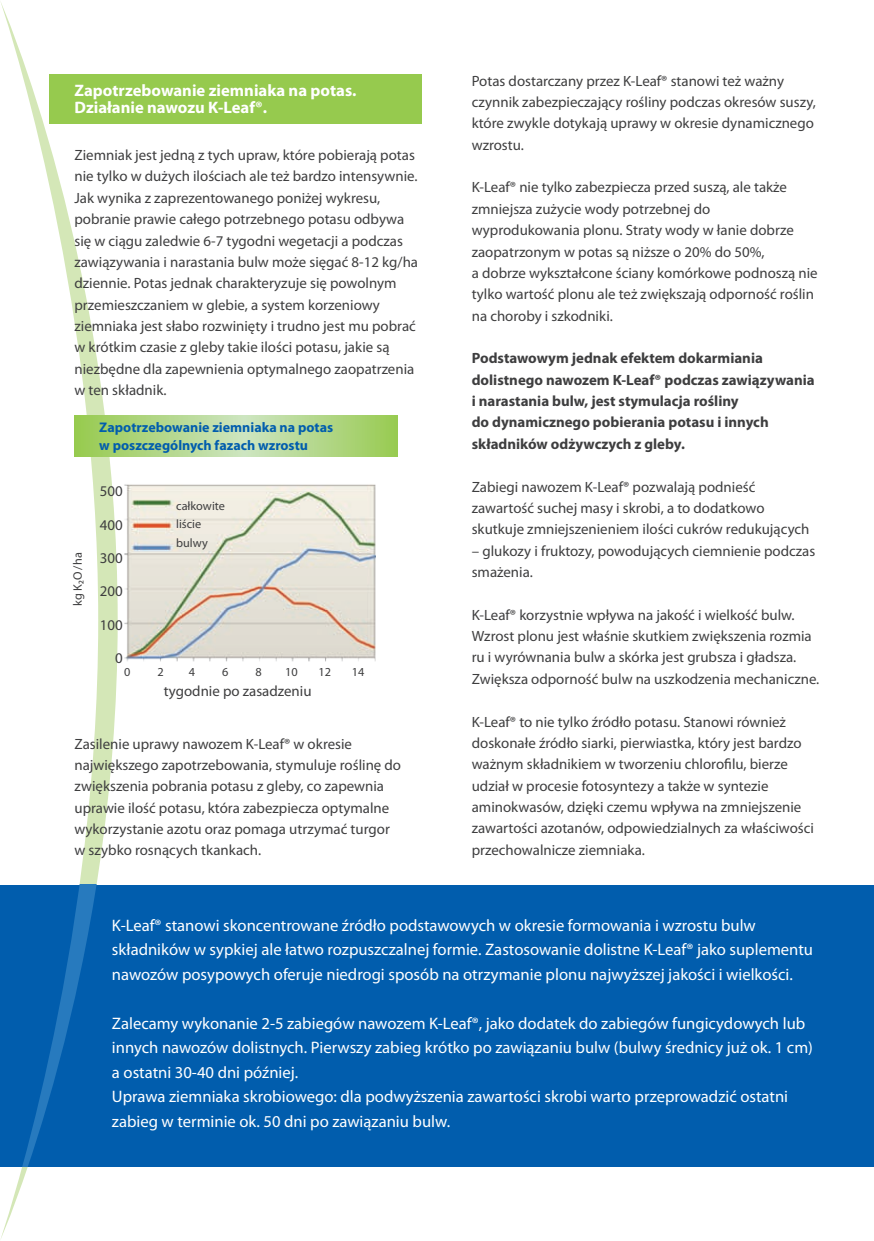
<style>
.page{position:relative;width:874px;height:1241px;background:#fff}
.page>*{position:absolute;margin:0;border:0;box-sizing:border-box;transform-origin:0 0}
.tekst_spec_wiekszy_b{font:16.62px/24.5px "Myriad Pro";color:#fff}
.naglowek_tresc{font:700 16.62px/17.5px "Myriad Pro";color:#fff}
.tekst_podstawowy_wie{font:14.88px/21.3px "Myriad Pro";color:#3e3e3f}
.tekst_podstawowy_wie-2{font:700 14.88px/21.3px "Myriad Pro";color:#3e3e3f}
.tekst_podstawowy{font:14.88px "Myriad Pro";color:#3e3e3f}
.tekst_podstawowy-2{font:700 14px/18px "Myriad Pro";color:#015dad}
.tekst_podstawowy-3{font:12.25px "Myriad Pro";color:#3e3e3f}
.na_wykresach{font:12.25px "Myriad Pro";color:#3e3e3f}
</style>
<div class="page">
<svg style="left:0;top:1px;width:118px;height:1239px"></svg>
<div style="left:0;top:884px;width:873px;height:282px;background:#015dad"></div>
<svg style="left:0;top:884px;width:118px;height:282px"></svg>
<img style="left:104px;top:484px;width:272px;height:194px">
<div style="left:50px;top:74px;width:372px;height:50px;background:#96ca4e"></div>
<svg style="left:74px;top:416px;width:323px;height:40px;background:#b2d788"></svg>
<p class="naglowek_tresc" style="left:74px;top:81px;width:283px">Zapotrzebowanie ziemniaka na potas.<br>Działanie nawozu K-Leaf®.</p>
<p class="tekst_podstawowy_wie" style="left:74px;top:144px;width:345px">Ziemniak jest jedną z tych upraw, które pobierają potas nie tylko w dużych ilościach ale też bardzo intensywnie.<br>Jak wynika z zaprezentowanego poniżej wykresu, pobranie prawie całego potrzebnego potasu odbywa się w ciągu zaledwie 6-7 tygodni wegetacji a podczas zawiązywania i narastania bulw może sięgać 8-12 kg/ha dziennie. Potas jednak charakteryzuje się powolnym przemieszczaniem w glebie, a system korzeniowy ziemniaka jest słabo rozwinięty i trudno jest mu pobrać w krótkim czasie z gleby takie ilości potasu, jakie są niezbędne dla zapewnienia optymalnego zaopatrzenia w ten składnik.</p>
<p class="tekst_podstawowy-3" style="left:70px;top:606px;width:56px;rotate:-90deg">kg K₂O/ha</p>
<p class="tekst_podstawowy-2" style="left:99px;top:418px;width:235px">Zapotrzebowanie ziemniaka na potas w poszczególnych fazach wzrostu</p>
<p class="tekst_podstawowy" style="left:100px;top:482px;width:24px">500</p>
<p class="tekst_podstawowy" style="left:100px;top:515px;width:24px">400</p>
<p class="tekst_podstawowy" style="left:100px;top:548px;width:24px">300</p>
<p class="tekst_podstawowy" style="left:100px;top:582px;width:24px">200</p>
<p class="tekst_podstawowy" style="left:100px;top:615px;width:24px">100</p>
<p class="tekst_podstawowy" style="left:115px;top:648px;width:9px">0</p>
<p class="tekst_podstawowy-3" style="left:176px;top:498px;width:50px">całkowite</p>
<p class="tekst_podstawowy-3" style="left:176px;top:516px;width:27px">liście</p>
<p class="tekst_podstawowy-3" style="left:176px;top:535px;width:33px">bulwy</p>
<p class="na_wykresach" style="left:124px;top:664px;width:8px">0</p>
<p class="na_wykresach" style="left:157px;top:664px;width:8px">2</p>
<p class="na_wykresach" style="left:189px;top:664px;width:8px">4</p>
<p class="na_wykresach" style="left:222px;top:664px;width:8px">6</p>
<p class="na_wykresach" style="left:255px;top:664px;width:8px">8</p>
<p class="na_wykresach" style="left:285px;top:664px;width:14px">10</p>
<p class="na_wykresach" style="left:318px;top:664px;width:14px">12</p>
<p class="na_wykresach" style="left:352px;top:664px;width:14px">14</p>
<p class="tekst_podstawowy" style="left:164px;top:681px;width:149px">tygodnie po zasadzeniu</p>
<p class="tekst_podstawowy_wie" style="left:74px;top:732px;width:328px">Zasilenie uprawy nawozem K-Leaf® w okresie największego zapotrzebowania, stymuluje roślinę do zwiększenia pobrania potasu z gleby, co zapewnia uprawie ilość potasu, która zabezpiecza optymalne wykorzystanie azotu oraz pomaga utrzymać turgor w szybko rosnących tkankach.</p>
<p class="tekst_podstawowy_wie" style="left:471px;top:70px;width:345px">Potas dostarczany przez K-Leaf® stanowi też ważny czynnik zabezpieczający rośliny podczas okresów suszy, które zwykle dotykają uprawy w okresie dynamicznego wzrostu.</p>
<p class="tekst_podstawowy_wie" style="left:471px;top:176px;width:316px">K-Leaf® nie tylko zabezpiecza przed suszą, ale także</p>
<p class="tekst_podstawowy_wie" style="left:471px;top:198px;width:347px">zmniejsza zużycie wody potrzebnej do wyprodukowania plonu. Straty wody w łanie dobrze zaopatrzonym w potas są niższe o 20% do 50%,<br>a dobrze wykształcone ściany komórkowe podnoszą nie tylko wartość plonu ale też zwiększają odporność roślin na choroby i szkodniki.</p>
<p class="tekst_podstawowy_wie-2" style="left:471px;top:347px;width:344px">Podstawowym jednak efektem dokarmiania dolistnego nawozem K-Leaf® podczas zawiązywania i narastania bulw, jest stymulacja rośliny</p>
<p class="tekst_podstawowy_wie-2" style="left:471px;top:411px;width:298px">do dynamicznego pobierania potasu i innych składników odżywczych z gleby.</p>
<p class="tekst_podstawowy_wie" style="left:471px;top:475px;width:339px">Zabiegi nawozem K-Leaf® pozwalają podnieść zawartość suchej masy i skrobi, a to dodatkowo skutkuje zmniejszenieniem ilości cukrów redukujących</p>
<p class="tekst_podstawowy_wie" style="left:471px;top:539px;width:345px">– glukozy i fruktozy, powodujących ciemnienie podczas smażenia.</p>
<p class="tekst_podstawowy_wie" style="left:471px;top:603px;width:349px">K-Leaf® korzystnie wpływa na jakość i wielkość bulw.<br>Wzrost plonu jest właśnie skutkiem zwiększenia rozmia ru i wyrównania bulw a skórka jest grubsza i gładsza.<br>Zwiększa odporność bulw na uszkodzenia mechaniczne.</p>
<p class="tekst_podstawowy_wie" style="left:471px;top:710px;width:343px">K-Leaf® to nie tylko źródło potasu. Stanowi również doskonałe źródło siarki, pierwiastka, który jest bardzo ważnym składnikiem w tworzeniu chlorofilu, bierze udział w procesie fotosyntezy a także w syntezie aminokwasów, dzięki czemu wpływa na zmniejszenie zawartości azotanów, odpowiedzialnych za właściwości przechowalnicze ziemniaka.</p>
<p class="tekst_spec_wiekszy_b" style="left:112px;top:912px;width:702px">K-Leaf® stanowi skoncentrowane źródło podstawowych w okresie formowania i wzrostu bulw składników w sypkiej ale łatwo rozpuszczalnej formie. Zastosowanie dolistne K-Leaf® jako suplementu nawozów posypowych oferuje niedrogi sposób na otrzymanie plonu najwyższej jakości i wielkości.</p>
<p class="tekst_spec_wiekszy_b" style="left:112px;top:1010px;width:702px">Zalecamy wykonanie 2-5 zabiegów nawozem K-Leaf®, jako dodatek do zabiegów fungicydowych lub innych nawozów dolistnych. Pierwszy zabieg krótko po zawiązaniu bulw (bulwy średnicy już ok. 1 cm) a ostatni 30-40 dni później.</p>
<p class="tekst_spec_wiekszy_b" style="left:112px;top:1083px;width:677px">Uprawa ziemniaka skrobiowego: dla podwyższenia zawartości skrobi warto przeprowadzić ostatni zabieg w terminie ok. 50 dni po zawiązaniu bulw.</p>
</div>
